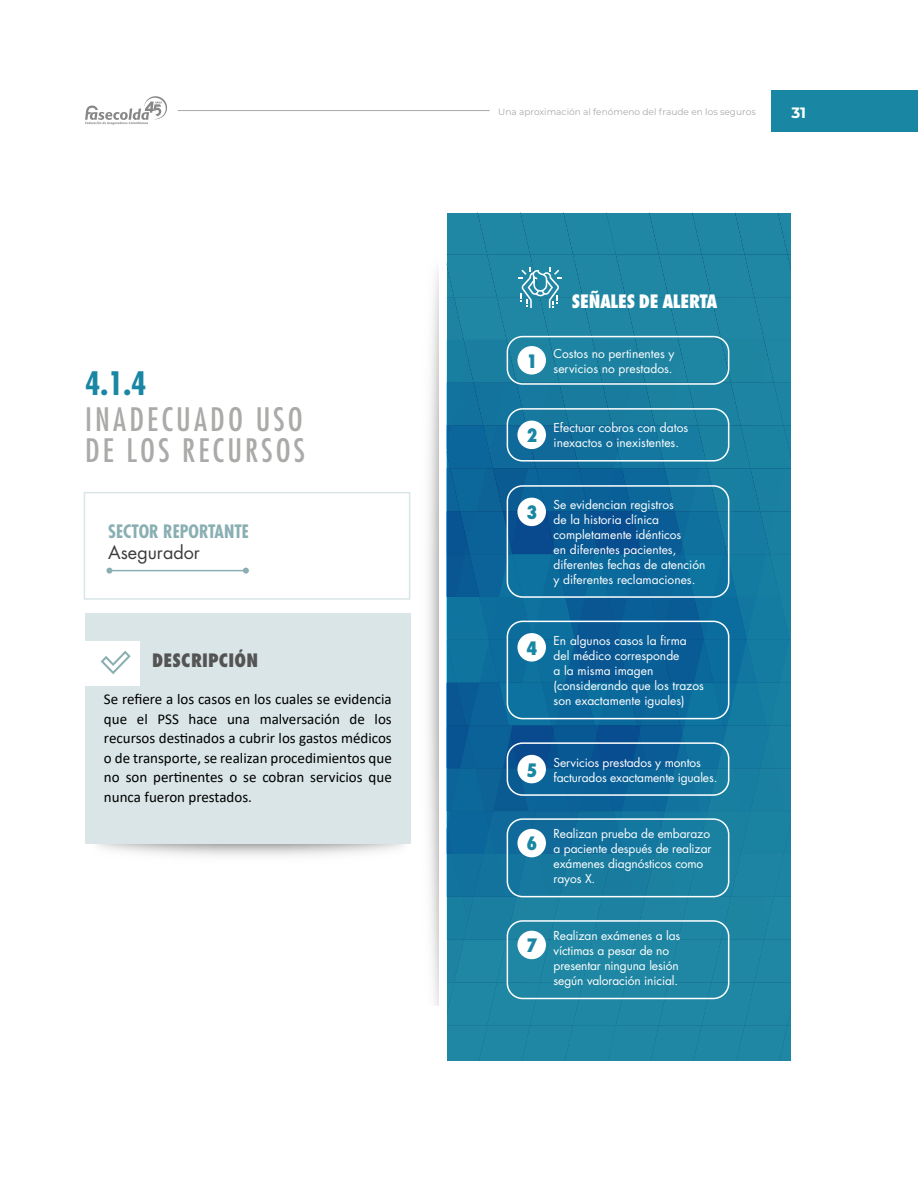
<style>
.page{position:relative;width:918px;height:1188px;background:#fff}
.page>*{position:absolute;margin:0;border:0;box-sizing:border-box;transform-origin:0 0}
.t1{font:condensed 31.5px/31.5px "Futura Std";letter-spacing:.1em;color:#aaaaa9}
.t2{font:700 condensed 31.5px "Futura Std";color:#1987a3}
.t3{font:700 condensed 18px "Futura Std";color:#89afb2}
.t4{font:800 condensed 18px "Futura Std";letter-spacing:-.02em;color:#fff}
.t5{font:800 condensed 18px "Futura Std";letter-spacing:.01em;color:#555454}
.t6{font:18px "Futura Std";color:#3c3c3b}
.t7{font:800 condensed 18px "Futura Std";color:#1987a3}
.t8{font:15px/19.5px "Calibri";color:#000;text-align:justify}
.t9{font:700 15px "Montserrat";color:#fff}
.t10{font:12px/15px "Futura Std";color:#fff}
.t11{font:9px "Montserrat";color:#a8a8a7}
</style>
<div class="page">
<div style="left:772px;top:90px;width:146px;height:41px;background:#1987a3"></div>
<hr style="left:178px;top:110px;width:312px;height:1px;background:#a8a8a7">
<svg style="left:85px;top:96px;width:82px;height:29px"></svg>
<div style="left:85px;top:614px;width:325px;height:230px;background:#d9e5e6"></div>
<div style="left:63px;top:641px;width:77px;height:45px;background:#fff"></div>
<hr style="left:109px;top:570px;width:137px;height:1px;background:#89afb2">
<svg style="left:106px;top:568px;width:6px;height:6px"></svg>
<svg style="left:243px;top:568px;width:6px;height:6px"></svg>
<svg style="left:101px;top:651px;width:30px;height:23px"></svg>
<svg style="left:447px;top:213px;width:344px;height:847px;background:#1e7ba1"></svg>
<h1 class="t2" style="left:85px;top:363px;width:63px">4.1.4</h1>
<h1 class="t1" style="left:85px;top:403px;width:221px">INADECUADO USO<br>DE LOS RECURSOS</h1>
<h2 class="t3" style="left:108px;top:520px;width:142px">SECTOR REPORTANTE</h2>
<h2 class="t6" style="left:108px;top:541px;width:93px">Asegurador</h2>
<h2 class="t5" style="left:152px;top:649px;width:108px">DESCRIPCIÓN</h2>
<p class="t8" style="left:104px;top:689px;width:289px">Se refiere a los casos en los cuales se evidencia que el PSS hace una malversación de los recursos destinados a cubrir los gastos médicos o de transporte, se realizan procedimientos que no son pertinentes o se cobran servicios que nunca fueron prestados.</p>
<p class="t11" style="left:498px;top:106px;width:259px">Una aproximación al fenómeno del fraude en los seguros</p>
<p class="t9" style="left:791px;top:102px;width:16px">31</p>
<h2 class="t4" style="left:572px;top:290px;width:147px">SEÑALES DE ALERTA</h2>
<p class="t10" style="left:526px;top:346px;width:150px;text-align:right">Costos no pertinentes y<br><sup>1</sup> servicios no prestados.</p>
<h2 class="t7" style="left:526px;top:424px;width:12px">2</h2>
<p class="t10" style="left:554px;top:421px;width:136px">Efectuar cobros con datos inexactos o inexistentes.</p>
<h2 class="t7" style="left:526px;top:501px;width:12px">3</h2>
<p class="t10" style="left:554px;top:498px;width:153px">Se evidencian registros<br>de la historia clínica completamente idénticos<br>en diferentes pacientes, diferentes fechas de atención y diferentes reclamaciones.</p>
<h2 class="t7" style="left:526px;top:637px;width:12px">4</h2>
<p class="t10" style="left:554px;top:633px;width:152px">En algunos casos la firma del médico corresponde<br>a la misma imagen (considerando que los trazos son exactamente iguales)</p>
<p class="t10" style="left:526px;top:755px;width:193px;text-indent:27px">Servicios prestados y montos<br><sup>5</sup> facturados exactamente iguales.</p>
<h2 class="t7" style="left:526px;top:832px;width:12px">6</h2>
<p class="t10" style="left:554px;top:826px;width:159px">Realizan prueba de embarazo a paciente después de realizar exámenes diagnósticos como rayos X.</p>
<h2 class="t7" style="left:526px;top:934px;width:12px">7</h2>
<p class="t10" style="left:554px;top:928px;width:128px">Realizan exámenes a las víctimas a pesar de no presentar ninguna lesión según valoración inicial.</p>
</div>
